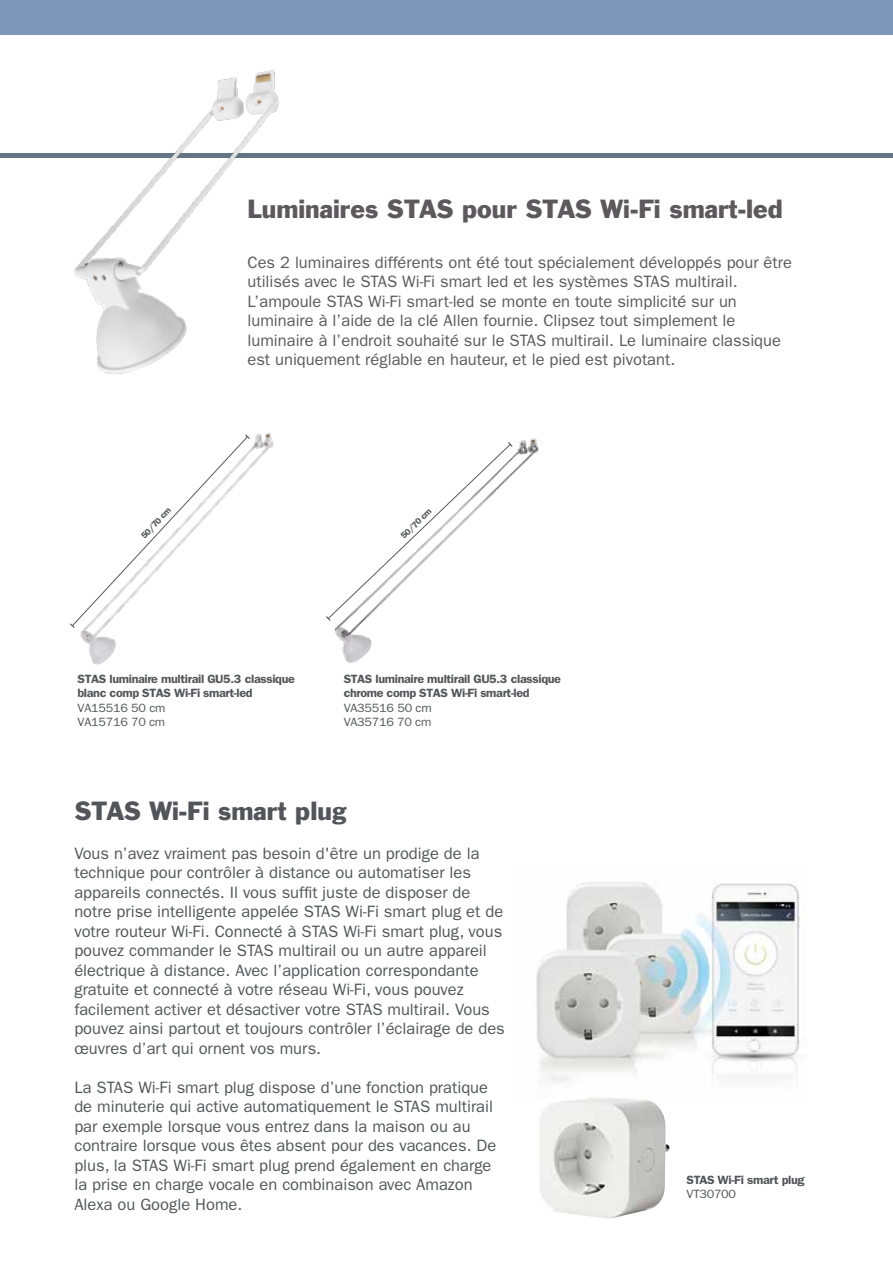
<style>
.page{position:relative;width:893px;height:1263px;background:#fff}
.page>*{position:absolute;margin:0;border:0;box-sizing:border-box;transform-origin:0 0}
.t1{font:24px "Franklin Gothic";color:#5c585b}
.t2{font:24px "Franklin Gothic";color:#54555a}
.t3{font:16.5px/19.5px "ITC Franklin Gothic Std";color:#54555a}
.t4{font:16.5px/19.5px "ITC Franklin Gothic Std";color:#5c585b}
.t5{font:600 12px/14.4px "ITC Franklin Gothic Std";letter-spacing:-.03em;color:#54555a;scale:1.05 1}
.t6{font:12px/14.4px "ITC Franklin Gothic Std";letter-spacing:-.02em;color:#54555a;scale:1.05 1}
.t7{font:600 8.7px "ITC Franklin Gothic Std";color:#54555a;scale:1.05 1}
.s1{color:#5c585b}
</style>
<div class="page">
<img style="left:536px;top:882px;width:264px;height:200px">
<img style="left:539px;top:1097px;width:131px;height:122px">
<hr style="left:0;top:153px;width:893px;height:4px;background:#657584">
<div style="left:0;top:0;width:893px;height:34px;background:#7b96b6"></div>
<img style="left:80px;top:433px;width:194px;height:232px">
<svg style="left:70px;top:433px;width:181px;height:196px"></svg>
<img style="left:334px;top:438px;width:205px;height:226px">
<svg style="left:326px;top:441px;width:188px;height:181px"></svg>
<img style="left:39px;top:70px;width:279px;height:305px">
<h1 class="t1" style="left:247px;top:193px;width:537px">Luminaires STAS pour STAS Wi-Fi smart-led</h1>
<p class="t4" style="left:247px;top:252px;width:546px">Ces 2 luminaires différents ont été tout spécialement développés pour être utilisés avec le STAS Wi-Fi smart led et les systèmes STAS multirail.<br>L’ampoule STAS Wi-Fi smart-led se monte en toute simplicité sur un luminaire à l’aide de la clé Allen fournie. Clipsez tout simplement le luminaire à l’endroit souhaité sur le STAS multirail. Le luminaire classique est uniquement réglable en hauteur, et le pied est pivotant.</p>
<p class="t7" style="left:139px;top:534px;width:39px;rotate:-47deg">50/70 cm</p>
<p class="t7" style="left:399px;top:533px;width:39px;rotate:-44deg">50/70 cm</p>
<p class="t5" style="left:78px;top:671px;width:209px">STAS luminaire multirail GU5.3 classique blanc comp STAS Wi-Fi smart-led</p>
<p class="t6" style="left:78px;top:701px;width:85px">VA15516 50 cm<br>VA15716 <span class="s1">70 cm</span></p>
<p class="t5" style="left:344px;top:671px;width:209px">STAS luminaire multirail GU5.3 classique chrome comp STAS Wi-Fi smart-led</p>
<p class="t6" style="left:344px;top:701px;width:85px">VA35516 50 cm<br>VA35716 <span class="s1">70 cm</span></p>
<h1 class="t2" style="left:74px;top:795px;width:274px">STAS Wi-Fi smart plug</h1>
<p class="t3" style="left:74px;top:843px;width:432px">Vous n’avez vraiment pas besoin d'être un prodige de la technique pour contrôler à distance ou automatiser les appareils connectés. Il vous suffit juste de disposer de notre prise intelligente appelée STAS Wi-Fi smart plug et de votre routeur Wi-Fi. Connecté à STAS Wi-Fi smart plug, vous pouvez commander le STAS multirail ou un autre appareil électrique à distance. Avec l’application correspondante gratuite et connecté à votre réseau Wi-Fi, vous pouvez facilement activer et désactiver votre STAS multirail. Vous pouvez ainsi partout et toujours contrôler l’éclairage de des œuvres d’art qui ornent vos murs.</p>
<p class="t3" style="left:74px;top:1077px;width:423px">La STAS Wi-Fi smart plug dispose d’une fonction pratique de minuterie qui active automatiquement le STAS multirail par exemple lorsque vous entrez dans la maison ou au contraire lorsque vous êtes absent pour des vacances. De plus, la STAS Wi-Fi smart plug prend également en charge la prise en charge vocale en combinaison avec Amazon Alexa ou Google Home.</p>
<p class="t5" style="left:686px;top:1173px;width:114px">STAS Wi-Fi smart plug</p>
<p class="t6" style="left:686px;top:1187px;width:49px">VT30700</p>
</div>
